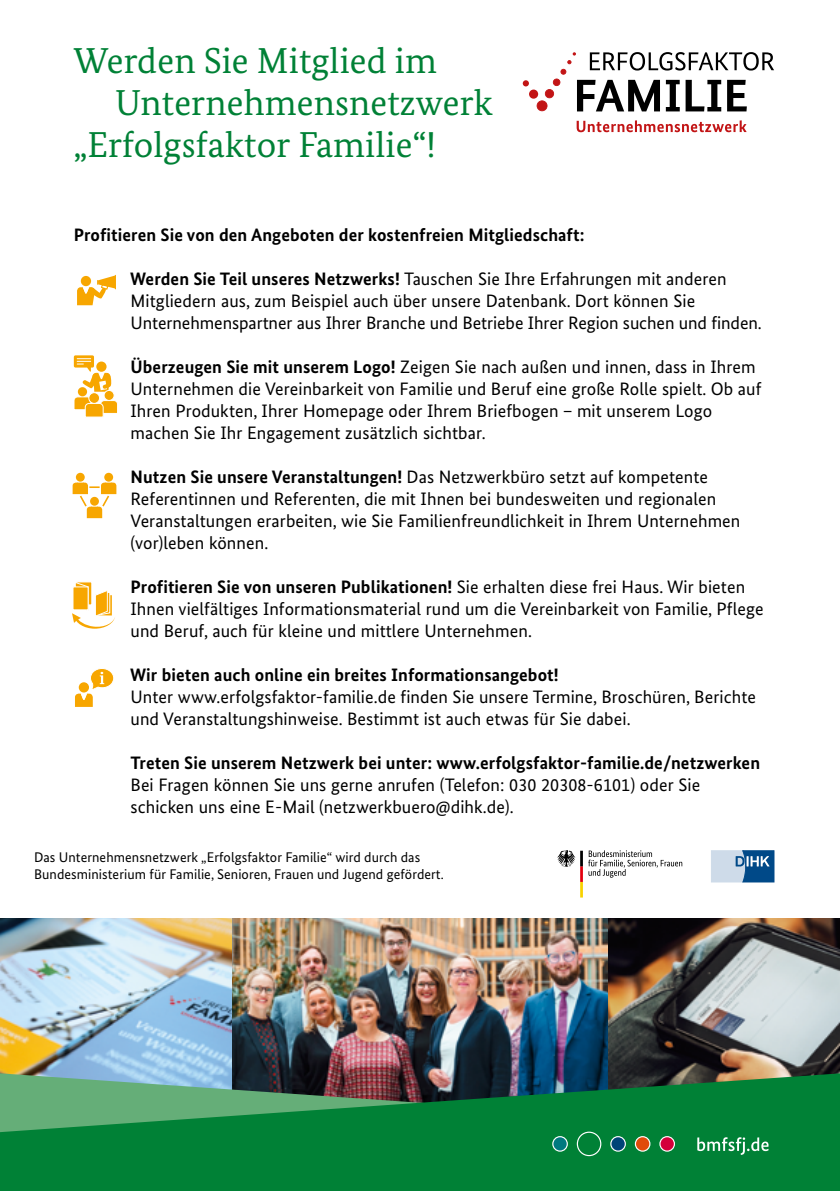
<style>
.page{position:relative;width:840px;height:1191px;background:#fff}
.page>*{position:absolute;margin:0;border:0;box-sizing:border-box;transform-origin:0 0}
.t1{font:36px "Bundes Serif";letter-spacing:.005em;color:#008136}
.t2{font:18px/22px "Bundes Sans";letter-spacing:.005em;color:#000}
.t3{font:700 18px "Bundes Sans";letter-spacing:.005em;color:#000}
.t4{font:14px/17px "Bundes Sans";letter-spacing:.005em;color:#000}
.s1{font-weight:700}
</style>
<div class="page">
<svg style="left:77px;top:275px;width:39px;height:30px"></svg>
<svg style="left:73px;top:355px;width:45px;height:62px"></svg>
<div style="left:89px;top:393px;width:10px;height:10px;background:#f7a600;border-radius:50%"></div>
<div style="left:88px;top:392px;width:12px;height:12px;border:1px solid #fff;border-radius:50%"></div>
<div style="left:104px;top:473px;width:9px;height:8px;background:#f7a600;border-radius:50%"></div>
<div style="left:76px;top:473px;width:9px;height:8px;background:#f7a600;border-radius:50%"></div>
<svg style="left:73px;top:482px;width:43px;height:36px"></svg>
<svg style="left:72px;top:582px;width:43px;height:47px"></svg>
<svg style="left:75px;top:668px;width:39px;height:39px"></svg>
<svg style="left:522px;top:52px;width:251px;height:59px"></svg>
<svg style="left:576px;top:120px;width:170px;height:12px"></svg>
<img style="left:0;top:918px;width:839px;height:155px">
<svg style="left:588px;top:850px;width:94px;height:27px"></svg>
<svg style="left:557px;top:850px;width:25px;height:47px"></svg>
<svg style="left:711px;top:850px;width:62px;height:32px;background:#789ec0"></svg>
<svg style="left:0;top:1073px;width:839px;height:118px;background:#177f43"></svg>
<svg style="left:659px;top:1136px;width:15px;height:15px"></svg>
<svg style="left:634px;top:1136px;width:16px;height:15px"></svg>
<svg style="left:610px;top:1136px;width:15px;height:15px"></svg>
<svg style="left:576px;top:1131px;width:25px;height:25px"></svg>
<svg style="left:552px;top:1136px;width:15px;height:15px"></svg>
<svg style="left:697px;top:1137px;width:71px;height:17px"></svg>
<p class="t1" style="left:74px;top:39px;width:364px">Werden Sie Mitglied im</p>
<p class="t1" style="left:115px;top:81px;width:379px">Unternehmensnetzwerk</p>
<p class="t1" style="left:74px;top:123px;width:363px">„Erfolgsfaktor Familie“!</p>
<p class="t3" style="left:74px;top:224px;width:512px">Profitieren Sie von den Angeboten der kostenfreien Mitgliedschaft:</p>
<p class="t2" style="left:130px;top:267px;width:632px"><span class="s1">Werden Sie Teil unseres Netzwerks!</span> Tauschen Sie Ihre Erfahrungen mit anderen<br>Mitgliedern aus, zum Beispiel auch über unsere Datenbank. Dort können Sie<br>Unternehmenspartner aus Ihrer Branche und Betriebe Ihrer Region suchen und finden.</p>
<p class="t2" style="left:130px;top:355px;width:632px"><span class="s1">Überzeugen Sie mit unserem Logo!</span> Zeigen Sie nach außen und innen, dass in Ihrem Unternehmen die Vereinbarkeit von Familie und Beruf eine große Rolle spielt. Ob auf Ihren Produkten, Ihrer Homepage oder Ihrem Briefbogen – mit unserem Logo machen Sie Ihr Engagement zusätzlich sichtbar.</p>
<p class="t2" style="left:130px;top:465px;width:611px"><span class="s1">Nutzen Sie unsere Veranstaltungen!</span> Das Netzwerkbüro setzt auf kompetente Referentinnen und Referenten, die mit Ihnen bei bundesweiten und regionalen Veranstaltungen erarbeiten, wie Sie Familienfreundlichkeit in Ihrem Unternehmen (vor)leben können.</p>
<p class="t2" style="left:130px;top:575px;width:634px"><span class="s1">Profitieren Sie von unseren Publikationen!</span> Sie erhalten diese frei Haus. Wir bieten<br>Ihnen vielfältiges Informationsmaterial rund um die Vereinbarkeit von Familie, Pflege und Beruf, auch für kleine und mittlere Unternehmen.</p>
<p class="t2" style="left:130px;top:663px;width:627px"><span class="s1">Wir bieten auch online ein breites Informationsangebot!<br></span>Unter www.erfolgsfaktor-familie.de finden Sie unsere Termine, Broschüren, Berichte und Veranstaltungshinweise. Bestimmt ist auch etwas für Sie dabei.</p>
<p class="t2" style="left:130px;top:751px;width:630px"><span class="s1">Treten Sie unserem Netzwerk bei unter: www.erfolgsfaktor-familie.de/netzwerken<br></span>Bei Fragen können Sie uns gerne anrufen (Telefon: 030 20308-6101) oder Sie schicken uns eine E-Mail (netzwerkbuero@dihk.de).</p>
<p class="t4" style="left:34px;top:848px;width:411px">Das Unternehmensnetzwerk „Erfolgsfaktor Familie“ wird durch das<br>Bundesministerium für Familie, Senioren, Frauen und Jugend gefördert.</p>
</div>
